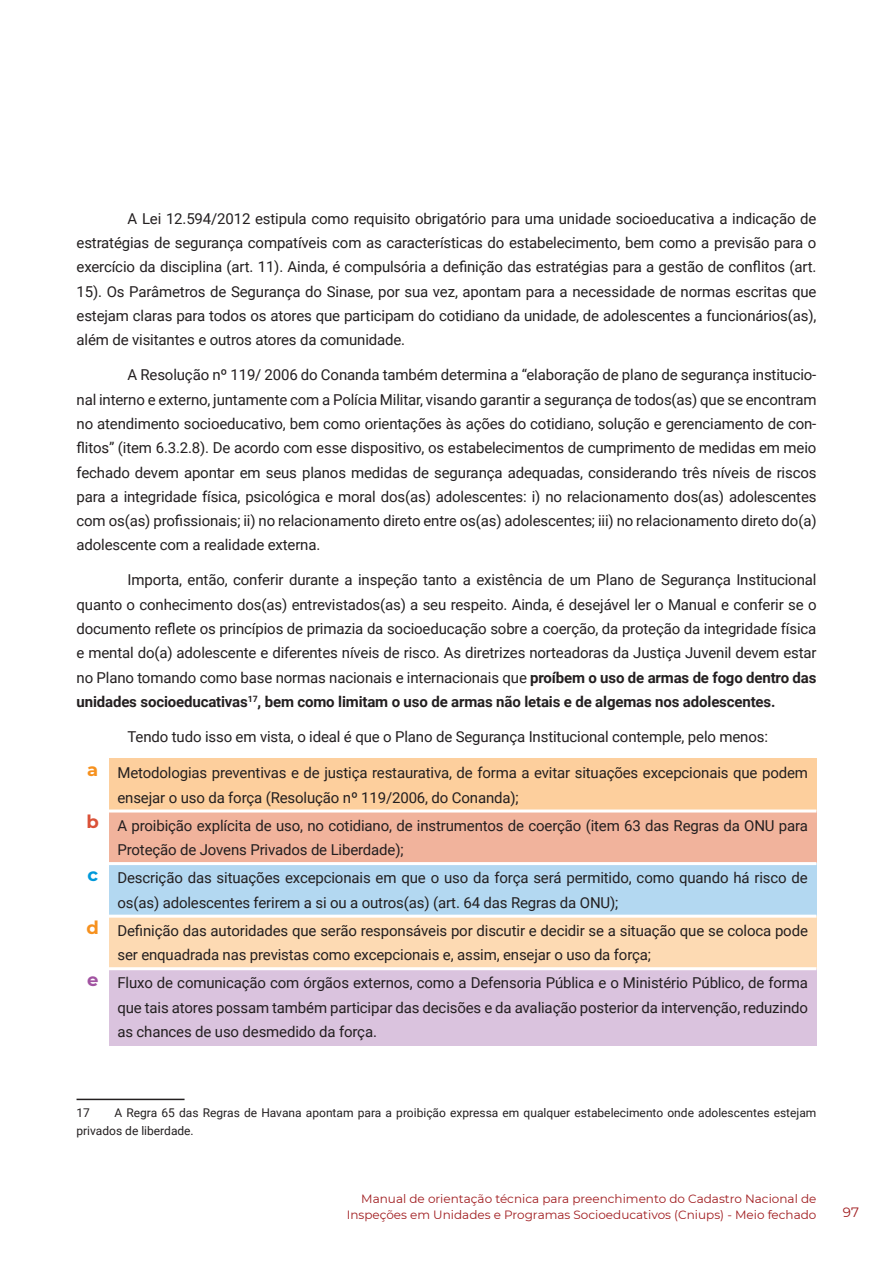
<style>
.page{position:relative;width:893px;height:1263px;background:#fff}
.page>*{position:absolute;margin:0;border:0;box-sizing:border-box;transform-origin:0 0}
.Bibliografia{font:700 18px "Montserrat";color:#f6911e}
.Bibliografia-2{font:700 18px "Montserrat";color:#da5138}
.Bibliografia-3{font:700 18px "Montserrat";color:#0099da}
.Bibliografia-4{font:700 18px "Montserrat";color:#a153a1}
.corpo_do_texto{font:15px/24.3px "Roboto";letter-spacing:-.01em;color:#231f20;text-align:justify}
.t1{font:13.5px "Montserrat";color:#a01c1f}
.t2{font:12px/16.5px "Montserrat";color:#a01c1f;text-align:right}
.nota_de_rodapé{font:12px/18px "Roboto";color:#231f20}
.s1{font-weight:700}
</style>
<div class="page">
<div style="left:109px;top:758px;width:707px;height:53px;background:#fdcf9d"></div>
<div style="left:109px;top:811px;width:707px;height:52px;background:#f1b39c"></div>
<div style="left:109px;top:863px;width:707px;height:53px;background:#b3d8f1"></div>
<div style="left:109px;top:916px;width:707px;height:53px;background:#fddab3"></div>
<div style="left:109px;top:969px;width:707px;height:76px;background:#dac3de"></div>
<hr style="left:109px;top:809px;width:707px;height:3px;background:#fff">
<hr style="left:109px;top:862px;width:707px;height:3px;background:#fff">
<hr style="left:109px;top:915px;width:707px;height:3px;background:#fff">
<hr style="left:109px;top:967px;width:707px;height:3px;background:#fff">
<hr style="left:77px;top:1099px;width:108px;height:1px;background:#231f20">
<p class="corpo_do_texto" style="left:77px;top:206px;width:741px;text-indent:51px">A Lei 12.594/2012 estipula como requisito obrigatório para uma unidade socioeducativa a indicação de estratégias de segurança compatíveis com as características do estabelecimento, bem como a previsão para o exercício da disciplina (art. 11). Ainda, é compulsória a definição das estratégias para a gestão de conflitos (art.<br>15). Os Parâmetros de Segurança do Sinase, por sua vez, apontam para a necessidade de normas escritas que estejam claras para todos os atores que participam do cotidiano da unidade, de adolescentes a funcionários(as), além de visitantes e outros atores da comunidade.</p>
<p class="corpo_do_texto" style="left:77px;top:362px;width:741px;text-indent:51px">A Resolução nº 119/ 2006 do Conanda também determina a “elaboração de plano de segurança institucio&shy;nal interno e externo, juntamente com a Polícia Militar, visando garantir a segurança de todos(as) que se encontram no atendimento socioeducativo, bem como orientações às ações do cotidiano, solução e gerenciamento de con&shy;flitos” (item 6.3.2.8). De acordo com esse dispositivo, os estabelecimentos de cumprimento de medidas em meio fechado devem apontar em seus planos medidas de segurança adequadas, considerando três níveis de riscos para a integridade física, psicológica e moral dos(as) adolescentes: i) no relacionamento dos(as) adolescentes com os(as) profissionais; ii) no relacionamento direto entre os(as) adolescentes; iii) no relacionamento direto do(a) adolescente com a realidade externa.</p>
<p class="corpo_do_texto" style="left:77px;top:567px;width:742px;text-indent:51px">Importa, então, conferir durante a inspeção tanto a existência de um Plano de Segurança Institucional quanto o conhecimento dos(as) entrevistados(as) a seu respeito. Ainda, é desejável ler o Manual e conferir se o documento reflete os princípios de primazia da socioeducação sobre a coerção, da proteção da integridade física e mental do(a) adolescente e diferentes níveis de risco. As diretrizes norteadoras da Justiça Juvenil devem estar no Plano tomando como base normas nacionais e internacionais que <span class="s1">proíbem o uso de armas de fogo dentro das unidades socioeducativas</span><sup>17</sup><span class="s1">, bem como limitam o uso de armas não letais e de algemas nos adolescentes.</span></p>
<p class="corpo_do_texto" style="left:128px;top:724px;width:642px">Tendo tudo isso em vista, o ideal é que o Plano de Segurança Institucional contemple, pelo menos:</p>
<p class="Bibliografia" style="left:87px;top:756px;width:13px">a</p>
<p class="corpo_do_texto" style="left:117px;top:760px;width:692px">Metodologias preventivas e de justiça restaurativa, de forma a evitar situações excepcionais que podem ensejar o uso da força (Resolução nº 119/2006, do Conanda);</p>
<p class="Bibliografia-2" style="left:87px;top:809px;width:14px">b</p>
<p class="corpo_do_texto" style="left:117px;top:813px;width:692px">A proibição explícita de uso, no cotidiano, de instrumentos de coerção (item 63 das Regras da ONU para<br>Proteção de Jovens Privados de Liberdade);</p>
<p class="Bibliografia-3" style="left:87px;top:862px;width:12px">c</p>
<p class="corpo_do_texto" style="left:117px;top:865px;width:692px">Descrição das situações excepcionais em que o uso da força será permitido, como quando há risco de os(as) adolescentes ferirem a si ou a outros(as) (art. 64 das Regras da ONU);</p>
<p class="Bibliografia" style="left:87px;top:914px;width:14px">d</p>
<p class="corpo_do_texto" style="left:117px;top:918px;width:692px">Definição das autoridades que serão responsáveis por discutir e decidir se a situação que se coloca pode ser enquadrada nas previstas como excepcionais e, assim, ensejar o uso da força;</p>
<p class="Bibliografia-4" style="left:87px;top:967px;width:13px">e</p>
<p class="corpo_do_texto" style="left:117px;top:970px;width:692px">Fluxo de comunicação com órgãos externos, como a Defensoria Pública e o Ministério Público, de forma que tais atores possam também participar das decisões e da avaliação posterior da intervenção, reduzindo as chances de uso desmedido da força.</p>
<p class="nota_de_rodapé" style="left:77px;top:1104px;width:741px;text-indent:38px">A Regra 65 das Regras de Havana apontam para a proibição expressa em qualquer estabelecimento onde adolescentes estejam privados de liberdade.</p>
<p class="nota_de_rodapé" style="left:77px;top:1104px;width:15px">17</p>
<p class="t2" style="left:347px;top:1190px;width:471px">Manual de orientação técnica para preenchimento do Cadastro Nacional de<br>Inspeções em Unidades e Programas Socioeducativos (Cniups) - Meio fechado</p>
<p class="t1" style="left:843px;top:1202px;width:18px">97</p>
</div>
